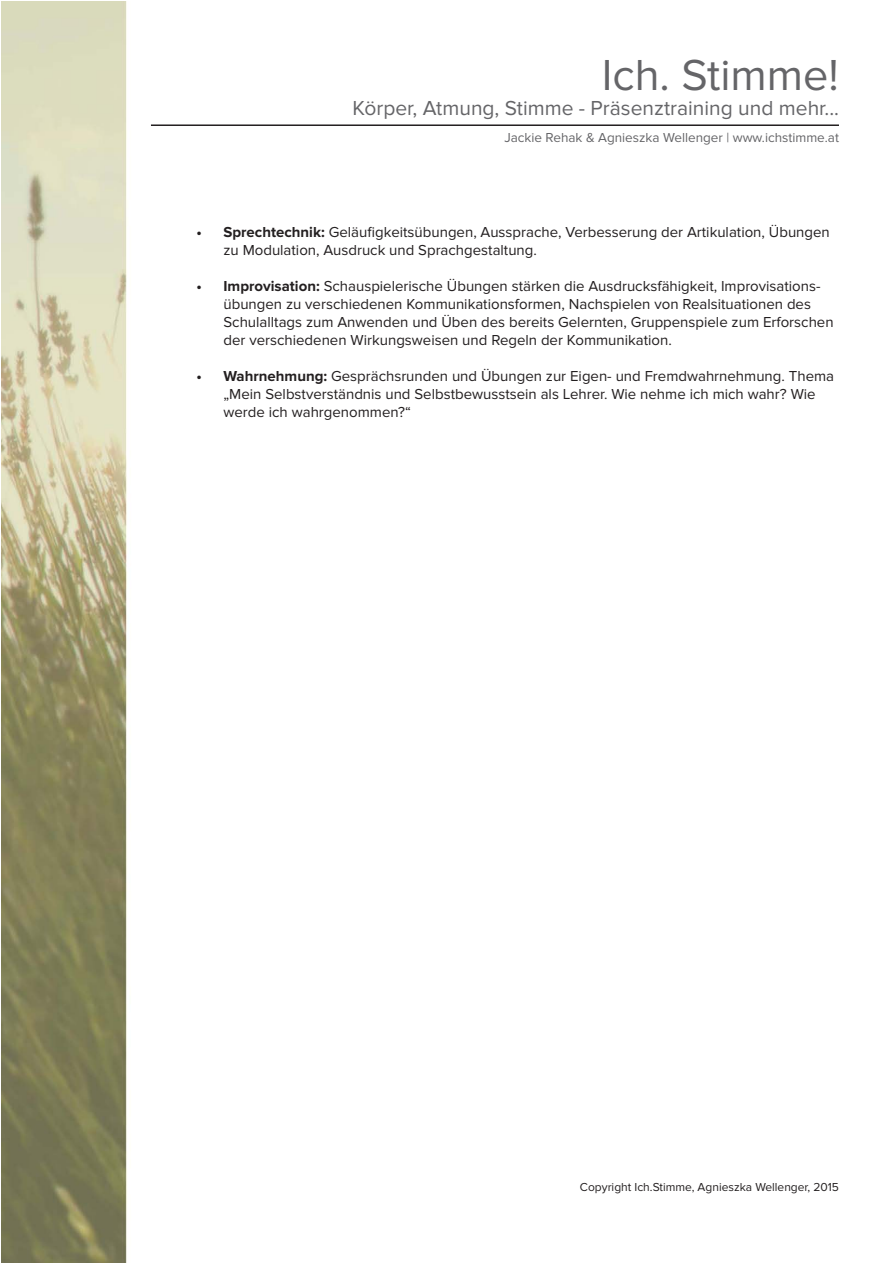
<style>
.page{position:relative;width:893px;height:1263px;background:#fff}
.page>*{position:absolute;margin:0;border:0;box-sizing:border-box;transform-origin:0 0}
.t1{font:45px "Proxima Nova";color:#656568}
.t2{font:21px "Proxima Nova";color:#656568}
.t3{font:15px/18px "Proxima Nova";color:#231f20}
.t4{font:13.5px "Proxima Nova";color:#656568}
.t5{font:12px "Proxima Nova";color:#231f20}
.s1{font-weight:700}
</style>
<div class="page">
<img style="left:1px;top:1px;width:126px;height:1262px">
<hr style="left:151px;top:124px;width:688px;height:2px;background:#231f20">
<p class="t1" style="left:602px;top:49px;width:239px">Ich. Stimme!</p>
<p class="t2" style="left:353px;top:96px;width:488px">Körper, Atmung, Stimme - Präsenztraining und mehr...</p>
<p class="t4" style="left:504px;top:130px;width:336px">Jackie Rehak &amp; Agnieszka Wellenger | www.ichstimme.at</p>
<p class="t3" style="left:223px;top:223px;width:608px;text-indent:-27px"><span class="s1">• Sprechtechnik:</span> Geläufigkeitsübungen, Aussprache, Verbesserung der Artikulation, Übungen zu Modulation, Ausdruck und Sprachgestaltung.</p>
<p class="t3" style="left:223px;top:277px;width:612px;text-indent:-27px"><span class="s1">• Improvisation:</span> Schauspielerische Übungen stärken die Ausdrucksfähigkeit, Improvisations&shy;übungen zu verschiedenen Kommunikationsformen, Nachspielen von Realsituationen des Schulalltags zum Anwenden und Üben des bereits Gelernten, Gruppenspiele zum Erforschen der verschiedenen Wirkungsweisen und Regeln der Kommunikation.</p>
<p class="t3" style="left:223px;top:367px;width:612px;text-indent:-27px"><span class="s1">• Wahrnehmung:</span> Gesprächsrunden und Übungen zur Eigen- und Fremdwahrnehmung. Thema „Mein Selbstverständnis und Selbstbewusstsein als Lehrer. Wie nehme ich mich wahr? Wie werde ich wahrgenommen?“</p>
<p class="t5" style="left:580px;top:1180px;width:261px">Copyright Ich.Stimme, Agnieszka Wellenger, 2015</p>
</div>
